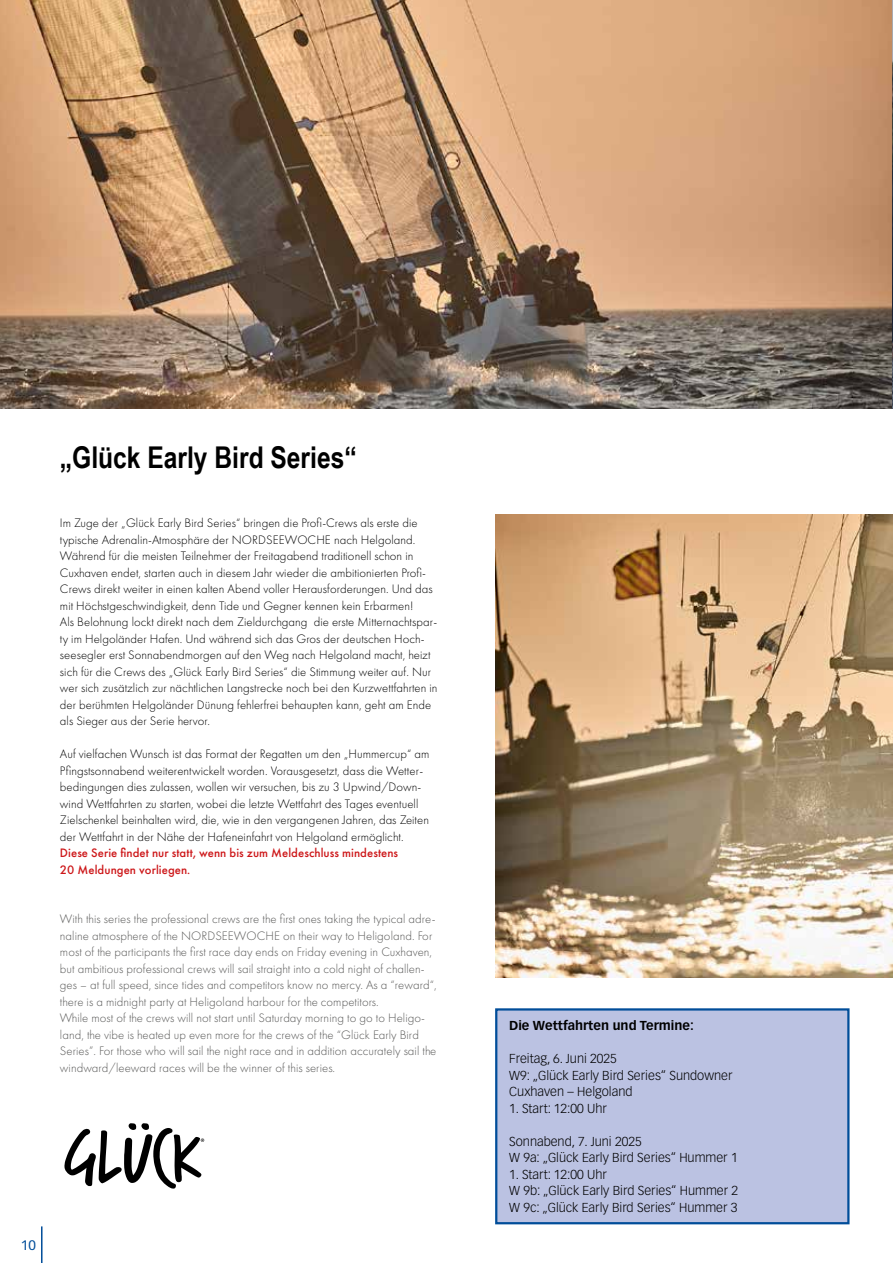
<style>
.page{position:relative;width:893px;height:1263px;background:#fff}
.page>*{position:absolute;margin:0;border:0;box-sizing:border-box;transform-origin:0 0}
.t1{font:700 30px "Arial Narrow";color:#000}
.t2{font:13.5px "Vectora LT Pro";color:#004d99}
.t3{font:300 12.75px/16.5px "Futura PT";letter-spacing:.005em;color:#000}
.t4{font:300 12.75px/16.5px "Futura PT";letter-spacing:.005em;color:#575756}
.t5{font:300 12.75px/16.5px "Vectora LT Pro";color:#000}
.t6{font:500 12.75px/16.5px "Futura PT";letter-spacing:.005em;color:#cd1719}
.t7{font:700 12.75px "Vectora LT Pro";color:#000}
</style>
<div class="page">
<hr style="left:41px;top:1226px;width:2px;height:37px;background:#004d99">
<div style="left:495px;top:1008px;width:354px;height:216px;background:#bbc2e2;border:2px solid #004d99"></div>
<img style="left:0;top:0;width:893px;height:408px">
<img style="left:495px;top:514px;width:398px;height:463px">
<svg style="left:64px;top:1123px;width:140px;height:66px"></svg>
<h1 class="t1" style="left:60px;top:435px;width:298px">„Glück Early Bird Series“</h1>
<p class="t3" style="left:60px;top:515px;width:379px">Im Zuge der „Glück Early Bird Series“ bringen die Profi-Crews als erste die typische Adrenalin-Atmosphäre der NORDSEEWOCHE nach Helgoland.<br>Während für die meisten Teilnehmer der Freitagabend traditionell schon in Cuxhaven endet, starten auch in diesem Jahr wieder die ambitionierten Profi-Crews direkt weiter in einen kalten Abend voller Herausforderungen. Und das mit Höchstgeschwindigkeit, denn Tide und Gegner kennen kein Erbarmen!<br>Als Belohnung lockt direkt nach dem Zieldurchgang die erste Mitternachtspar&shy;ty im Helgoländer Hafen. Und während sich das Gros der deutschen Hoch&shy;seesegler erst Sonnabendmorgen auf den Weg nach Helgoland macht, heizt sich für die Crews des „Glück Early Bird Series“ die Stimmung weiter auf. Nur wer sich zusätzlich zur nächtlichen Langstrecke noch bei den Kurzwettfahrten in der berühmten Helgoländer Dünung fehlerfrei behaupten kann, geht am Ende als Sieger aus der Serie hervor.</p>
<p class="t3" style="left:60px;top:746px;width:371px">Auf vielfachen Wunsch ist das Format der Regatten um den „Hummercup“ am Pfingstsonnabend weiterentwickelt worden. Vorausgesetzt, dass die Wetter&shy;bedingungen dies zulassen, wollen wir versuchen, bis zu 3 Upwind/Down&shy;wind Wettfahrten zu starten, wobei die letzte Wettfahrt des Tages eventuell Zielschenkel beinhalten wird, die, wie in den vergangenen Jahren, das Zeiten der Wettfahrt in der Nähe der Hafeneinfahrt von Helgoland ermöglicht.</p>
<p class="t6" style="left:60px;top:845px;width:340px">Diese Serie findet nur statt, wenn bis zum Meldeschluss mindestens<br>20 Meldungen vorliegen.</p>
<p class="t4" style="left:60px;top:911px;width:378px">With this series the professional crews are the first ones taking the typical adre&shy;naline atmosphere of the NORDSEEWOCHE on their way to Heligoland. For most of the participants the first race day ends on Friday evening in Cuxhaven, but ambitious professional crews will sail straight into a cold night of challen&shy;ges – at full speed, since tides and competitors know no mercy. As a “reward“, there is a midnight party at Heligoland harbour for the competitors.<br>While most of the crews will not start until Saturday morning to go to Heligo&shy;land, the vibe is heated up even more for the crews of the “Glück Early Bird Series”. For those who will sail the night race and in addition accurately sail the windward/leeward races will be the winner of this series.</p>
<p class="t2" style="left:21px;top:1237px;width:17px">10</p>
<p class="t7" style="left:509px;top:1018px;width:186px">Die Wettfahrten und Termine:</p>
<p class="t5" style="left:509px;top:1050px;width:225px">Freitag, 6. Juni 2025<br>W9: „Glück Early Bird Series“ Sundowner<br>Cuxhaven – Helgoland</p>
<p class="t5" style="left:509px;top:1100px;width:99px">1. Start: 12:00 Uhr</p>
<p class="t5" style="left:509px;top:1133px;width:230px">Sonnabend, 7. Juni 2025<br>W 9a: „Glück Early Bird Series“ Hummer 1</p>
<p class="t5" style="left:509px;top:1166px;width:230px">1. Start: 12:00 Uhr<br>W 9b: „Glück Early Bird Series“ Hummer 2<br>W 9c: „Glück Early Bird Series“ Hummer 3</p>
</div>
